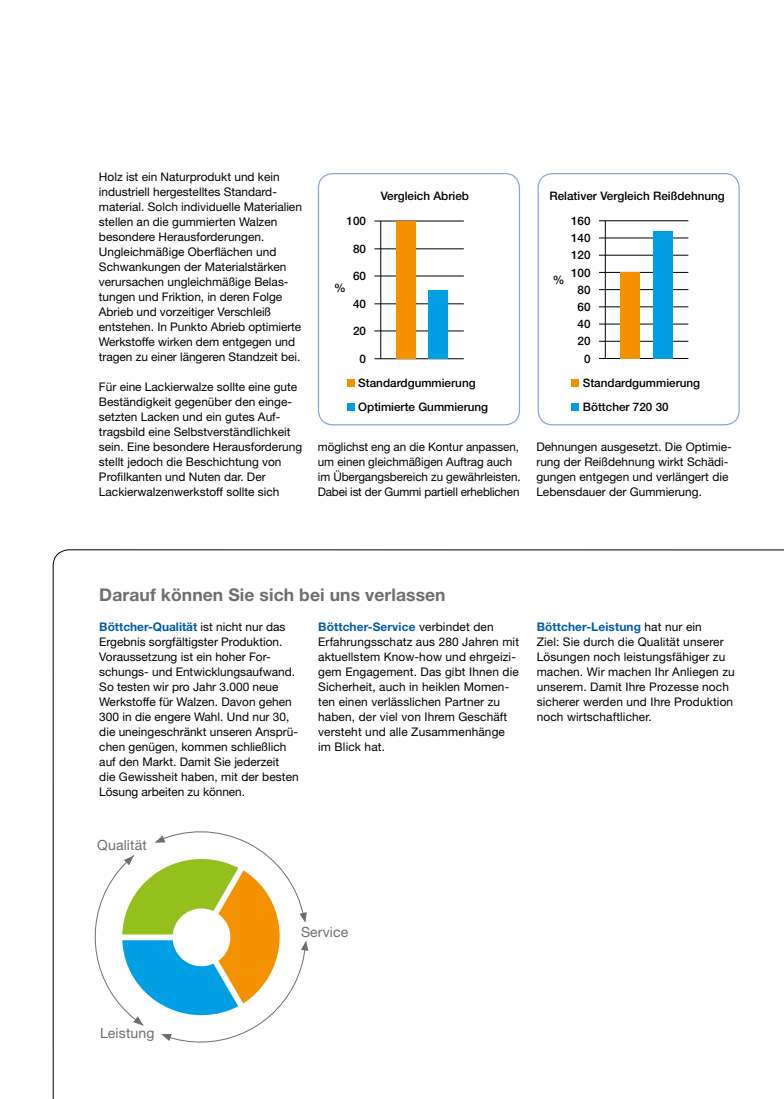
<style>
.page{position:relative;width:784px;height:1099px;background:#fff}
.page>*{position:absolute;margin:0;border:0;box-sizing:border-box;transform-origin:0 0}
.Sub_Subhead{font:700 17.5px "Helvetica Neue LT Pro";letter-spacing:.005em;color:#6e6e6e}
.t1{font:14px "Helvetica Neue LT Pro";letter-spacing:.01em;color:#6e6e6e}
.Fließtext{font:11.88px/15px "Helvetica Neue LT Pro";color:#000}
.t2{font:500 11.75px/17.1px "Helvetica Neue LT Pro";color:#000001}
.s1{font-weight:700;color:#005ca9}
</style>
<div class="page">
<svg style="left:52px;top:549px;width:731px;height:549px"></svg>
<hr style="left:374px;top:221px;width:89px;height:1px;background:#000">
<hr style="left:380px;top:221px;width:1px;height:138px;background:#000">
<hr style="left:374px;top:248px;width:89px;height:1px;background:#000">
<hr style="left:374px;top:276px;width:89px;height:1px;background:#000">
<hr style="left:374px;top:303px;width:89px;height:1px;background:#000">
<hr style="left:374px;top:331px;width:89px;height:1px;background:#000">
<hr style="left:374px;top:358px;width:89px;height:1px;background:#000">
<div style="left:396px;top:221px;width:19px;height:138px;background:#f39100"></div>
<div style="left:346px;top:379px;width:8px;height:8px;background:#f39100"></div>
<div style="left:346px;top:403px;width:8px;height:8px;background:#009ee3"></div>
<div style="left:428px;top:290px;width:19px;height:69px;background:#009ee3"></div>
<div style="left:317px;top:173px;width:202px;height:252px;border:1px solid #8ba5d6;border-radius:14px"></div>
<div style="left:571px;top:379px;width:7px;height:8px;background:#f39100"></div>
<div style="left:571px;top:403px;width:7px;height:8px;background:#009ee3"></div>
<hr style="left:598px;top:220px;width:90px;height:1px;background:#000">
<hr style="left:604px;top:221px;width:1px;height:137px;background:#000">
<hr style="left:598px;top:238px;width:90px;height:1px;background:#000">
<hr style="left:598px;top:255px;width:90px;height:1px;background:#000">
<hr style="left:598px;top:272px;width:90px;height:1px;background:#000">
<hr style="left:598px;top:289px;width:90px;height:1px;background:#000">
<hr style="left:598px;top:306px;width:90px;height:1px;background:#000">
<hr style="left:598px;top:324px;width:90px;height:1px;background:#000">
<hr style="left:598px;top:341px;width:90px;height:1px;background:#000">
<hr style="left:598px;top:358px;width:90px;height:1px;background:#000">
<div style="left:620px;top:272px;width:19px;height:86px;background:#f39100"></div>
<div style="left:652px;top:231px;width:19px;height:127px;background:#009ee3"></div>
<div style="left:537px;top:173px;width:202px;height:252px;border:1px solid #8ba5d6;border-radius:14px"></div>
<svg style="left:81px;top:827px;width:227px;height:226px"></svg>
<p class="Fließtext" style="left:99px;top:169px;width:204px">Holz ist ein Naturprodukt und kein industriell hergestelltes Standard&shy;material. Solch individuelle Materialien stellen an die gummierten Walzen besondere Herausforderungen.<br>Ungleichmäßige Oberflächen und Schwankungen der Materialstärken verursachen ungleichmäßige Belas&shy;tungen und Friktion, in deren Folge Abrieb und vorzeitiger Verschleiß entstehen. In Punkto Abrieb optimierte Werkstoffe wirken dem entgegen und tragen zu einer längeren Standzeit bei.</p>
<p class="Fließtext" style="left:99px;top:379px;width:205px">Für eine Lackierwalze sollte eine gute Beständigkeit gegenüber den einge&shy;setzten Lacken und ein gutes Auf&shy;tragsbild eine Selbstverständlichkeit sein. Eine besondere Herausforderung stellt jedoch die Beschichtung von Profilkanten und Nuten dar. Der Lackierwalzenwerkstoff sollte sich</p>
<p class="t2" style="left:549px;top:187px;width:177px">Relativer Vergleich Reißdehnung</p>
<p class="t2" style="left:380px;top:187px;width:90px">Vergleich Abrieb</p>
<p class="t2" style="left:199px;top:187px;width:90px">Vergleich Abrieb</p>
<p class="t2" style="left:346px;top:212px;width:21px">100</p>
<p class="t2" style="left:165px;top:212px;width:21px">100</p>
<p class="t2" style="left:570px;top:212px;width:21px">160<br>140</p>
<p class="t2" style="left:353px;top:240px;width:15px">80</p>
<p class="t2" style="left:353px;top:267px;width:15px">60</p>
<p class="t2" style="left:353px;top:295px;width:15px">40</p>
<p class="t2" style="left:353px;top:322px;width:15px">20</p>
<p class="t2" style="left:359px;top:350px;width:8px">0</p>
<p class="t2" style="left:171px;top:240px;width:15px">80</p>
<p class="t2" style="left:171px;top:267px;width:15px">60</p>
<p class="t2" style="left:171px;top:295px;width:15px">40</p>
<p class="t2" style="left:171px;top:322px;width:15px">20</p>
<p class="t2" style="left:178px;top:350px;width:8px">0</p>
<p class="t2" style="left:570px;top:246px;width:21px;text-align:right">120<br>100<br>80<br>60<br>40<br>20<br>0</p>
<p class="t2" style="left:552px;top:271px;width:13px">%</p>
<p class="t2" style="left:334px;top:279px;width:13px">%</p>
<p class="t2" style="left:152px;top:279px;width:13px">%</p>
<p class="t2" style="left:176px;top:371px;width:131px;line-height:24.2px">Standardgummierung<br>Optimierte Gummierung</p>
<p class="t2" style="left:582px;top:371px;width:119px;line-height:24.2px">Standardgummierung<br>Böttcher 720 30</p>
<p class="t2" style="left:358px;top:371px;width:131px;line-height:24.2px">Standardgummierung<br>Optimierte Gummierung</p>
<p class="Fließtext" style="left:317px;top:439px;width:204px">möglichst eng an die Kontur anpassen, um einen gleichmäßigen Auftrag auch im Übergangsbereich zu gewährleisten.<br>Dabei ist der Gummi partiell erheblichen</p>
<p class="Fließtext" style="left:536px;top:439px;width:197px">Dehnungen ausgesetzt. Die Optimie&shy;rung der Reißdehnung wirkt Schädi&shy;gungen entgegen und verlängert die Lebensdauer der Gummierung.</p>
<p class="Sub_Subhead" style="left:99px;top:583px;width:347px">Darauf können Sie sich bei uns verlassen</p>
<p class="Fließtext" style="left:99px;top:619px;width:201px"><span class="s1">Böttcher-Qualität</span> ist nicht nur das Ergebnis sorgfältigster Produktion.<br>Voraussetzung ist ein hoher For&shy;schungs- und Entwicklungsaufwand.<br>So testen wir pro Jahr 3.000 neue Werkstoffe für Walzen. Davon gehen 300 in die engere Wahl. Und nur 30, die uneingeschränkt unseren Ansprü&shy;chen genügen, kommen schließlich auf den Markt. Damit Sie jederzeit<br>die Gewissheit haben, mit der besten Lösung arbeiten zu können.</p>
<p class="Fließtext" style="left:318px;top:619px;width:202px"><span class="s1">Böttcher-Service</span> verbindet den<br>Erfahrungsschatz aus 280 Jahren mit aktuellstem Know-how und ehrgeizi&shy;gem Engagement. Das gibt Ihnen die<br>Sicherheit, auch in heiklen Momen&shy;ten einen verlässlichen Partner zu haben, der viel von Ihrem Geschäft versteht und alle Zusammenhänge im Blick hat.</p>
<p class="Fließtext" style="left:536px;top:619px;width:199px"><span class="s1">Böttcher-Leistung</span> hat nur ein<br>Ziel: Sie durch die Qualität unserer Lösungen noch leistungsfähiger zu machen. Wir machen Ihr Anliegen zu unserem. Damit Ihre Prozesse noch sicherer werden und Ihre Produktion noch wirtschaftlicher.</p>
<p class="t1" style="left:97px;top:836px;width:51px">Qualität</p>
<p class="t1" style="left:100px;top:1024px;width:56px">Leistung</p>
<p class="t1" style="left:301px;top:923px;width:49px">Service</p>
</div>
